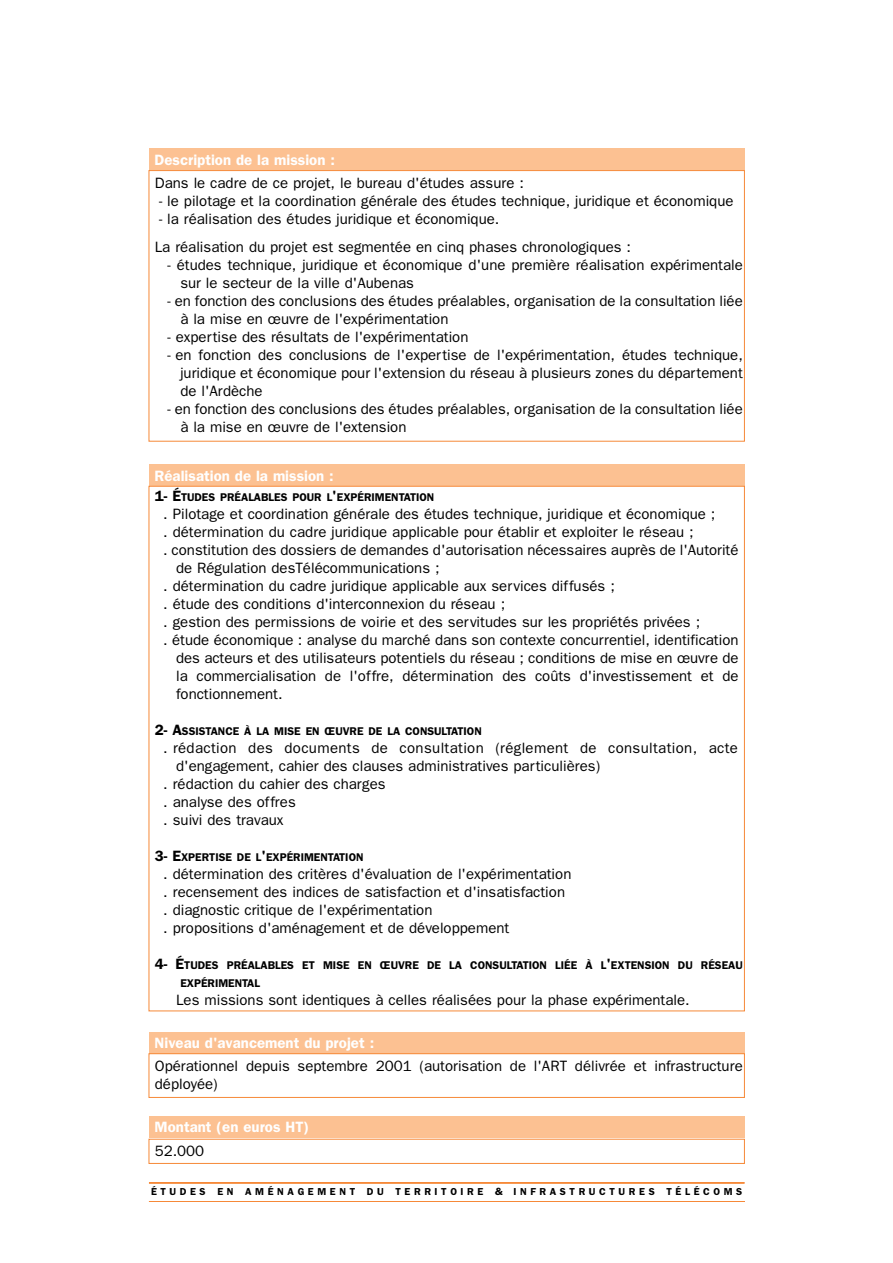
<style>
.page{position:relative;width:893px;height:1263px;background:#fff}
.page>*{position:absolute;margin:0;border:0;box-sizing:border-box;transform-origin:0 0}
.t1{font:15px/18px "Franklin Gothic";color:#000}
.t2{font:600 15px "Franklin Gothic";color:#fff}
.t3{font:15px "Franklin Gothic";letter-spacing:.025em;color:#000}
.t4{font:600 11.25px/18px "Franklin Gothic";color:#000}
.t5{font:600 10.2px "Franklin Gothic";letter-spacing:.355em;color:#000}
.s1{font-size:15px}
.s2{font-size:10.5px}
</style>
<div class="page">
<div style="left:149px;top:149px;width:595px;height:21px;background:#fcc192"></div>
<div style="left:149px;top:465px;width:595px;height:21px;background:#fcc192"></div>
<hr style="left:149px;top:1183px;width:595px;height:1px;background:#f68938">
<hr style="left:149px;top:1201px;width:595px;height:1px;background:#f68938">
<div style="left:149px;top:1032px;width:595px;height:21px;background:#fcc192"></div>
<div style="left:149px;top:1054px;width:595px;height:44px;border:1px solid #f68938"></div>
<div style="left:149px;top:1116px;width:595px;height:21px;background:#fcc192"></div>
<div style="left:149px;top:1139px;width:595px;height:25px;border:1px solid #f68938"></div>
<p class="t2" style="left:155px;top:155px;width:182px">Description de la mission :</p>
<p class="t1" style="left:155px;top:175px;width:371px">Dans le cadre de ce projet, le bureau d'études assure :</p>
<p class="t1" style="left:159px;top:193px;width:576px">- le pilotage et la coordination générale des études technique, juridique et économique</p>
<p class="t1" style="left:155px;top:206px;width:478px;line-height:27.9px">- la réalisation des études juridique et économique.<br>La réalisation du projet est segmentée en cinq phases chronologiques :</p>
<p class="t1" style="left:180px;top:257px;width:564px;text-indent:-13px">- études technique, juridique et économique d'une première réalisation expérimentale sur le secteur de la ville d'Aubenas</p>
<p class="t1" style="left:180px;top:293px;width:564px;text-indent:-13px">- en fonction des conclusions des études préalables, organisation de la consultation liée à la mise en œuvre de l'expérimentation</p>
<p class="t1" style="left:167px;top:329px;width:302px">- expertise des résultats de l'expérimentation</p>
<p class="t1" style="left:180px;top:347px;width:564px;text-align:justify;text-indent:-13px">- en fonction des conclusions de l'expertise de l'expérimentation, études technique, juridique et économique pour l'extension du réseau à plusieurs zones du département de l'Ardèche</p>
<p class="t1" style="left:180px;top:401px;width:564px;text-indent:-13px">- en fonction des conclusions des études préalables, organisation de la consultation liée à la mise en œuvre de l'extension</p>
<p class="t2" style="left:155px;top:470px;width:181px">Réalisation de la mission :</p>
<p class="t4" style="left:155px;top:489px;width:281px"><span class="s1">1- É</span>TUDES PRÉALABLES POUR L<span class="s1">'</span>EXPÉRIMENTATION</p>
<p class="t1" style="left:163px;top:506px;width:553px">. Pilotage et coordination générale des études technique, juridique et économique ;</p>
<p class="t1" style="left:163px;top:524px;width:531px">. détermination du cadre juridique applicable pour établir et exploiter le réseau ;</p>
<p class="t1" style="left:163px;top:542px;width:576px">. constitution des dossiers de demandes d'autorisation nécessaires auprès de l'Autorité</p>
<p class="t1" style="left:176px;top:560px;width:265px">de Régulation desTélécommunications ;</p>
<p class="t1" style="left:163px;top:578px;width:453px">. détermination du cadre juridique applicable aux services diffusés ;</p>
<p class="t1" style="left:163px;top:596px;width:343px">. étude des conditions d'interconnexion du réseau ;</p>
<p class="t1" style="left:163px;top:614px;width:538px">. gestion des permissions de voirie et des servitudes sur les propriétés privées ;</p>
<p class="t1" style="left:163px;top:632px;width:576px">. étude économique : analyse du marché dans son contexte concurrentiel, identification</p>
<p class="t1" style="left:176px;top:650px;width:564px">des acteurs et des utilisateurs potentiels du réseau ; conditions de mise en œuvre de</p>
<p class="t1" style="left:176px;top:668px;width:564px">la commercialisation de l'offre, détermination des coûts d'investissement et de</p>
<p class="t1" style="left:176px;top:686px;width:108px">fonctionnement.</p>
<p class="t4" style="left:155px;top:723px;width:328px"><span class="s1">2- A</span>SSISTANCE À LA MISE EN ŒUVRE DE LA CONSULTATION</p>
<p class="t3" style="left:163px;top:743px;width:576px">. rédaction des documents de consultation (réglement de consultation, acte</p>
<p class="t1" style="left:176px;top:758px;width:425px">d'engagement, cahier des clauses administratives particulières)</p>
<p class="t1" style="left:163px;top:776px;width:224px">. rédaction du cahier des charges</p>
<p class="t1" style="left:163px;top:794px;width:134px">. analyse des offres</p>
<p class="t1" style="left:163px;top:812px;width:122px">. suivi des travaux</p>
<p class="t4" style="left:155px;top:849px;width:210px"><span class="s1">3- E</span>XPERTISE DE L<span class="s1">'</span>EXPÉRIMENTATION</p>
<p class="t1" style="left:163px;top:866px;width:409px">. détermination des critères d'évaluation de l'expérimentation . recensement des indices de satisfaction et d'insatisfaction . diagnostic critique de l'expérimentation<br>. propositions d'aménagement et de développement</p>
<p class="t4" style="left:180px;top:957px;width:564px;text-indent:-26px"><span class="s1">4- É</span>TUDES PRÉALABLES ET MISE EN ŒUVRE DE LA CONSULTATION LIÉE À L<span class="s1">'</span>EXTENSION DU RÉSEAU<br>EXPÉRIMENTAL</p>
<p class="t1" style="left:176px;top:992px;width:515px">Les missions sont identiques à celles réalisées pour la phase expérimentale.</p>
<p class="t2" style="left:155px;top:1038px;width:221px">Niveau d'avancement du projet :</p>
<p class="t1" style="left:155px;top:1058px;width:589px">Opérationnel depuis septembre 2001 (autorisation de l'ART délivrée et infrastructure déployée)</p>
<p class="t2" style="left:155px;top:1122px;width:156px">Montant (en euros HT)</p>
<p class="t1" style="left:155px;top:1143px;width:51px">52.000</p>
<p class="t5" style="left:151px;top:1188px;width:592px">ÉTUDES EN AMÉNAGEMENT DU TERRITOIRE <span class="s2">&amp;</span> INFRASTRUCTURES TÉLÉCOMS</p>
</div>
